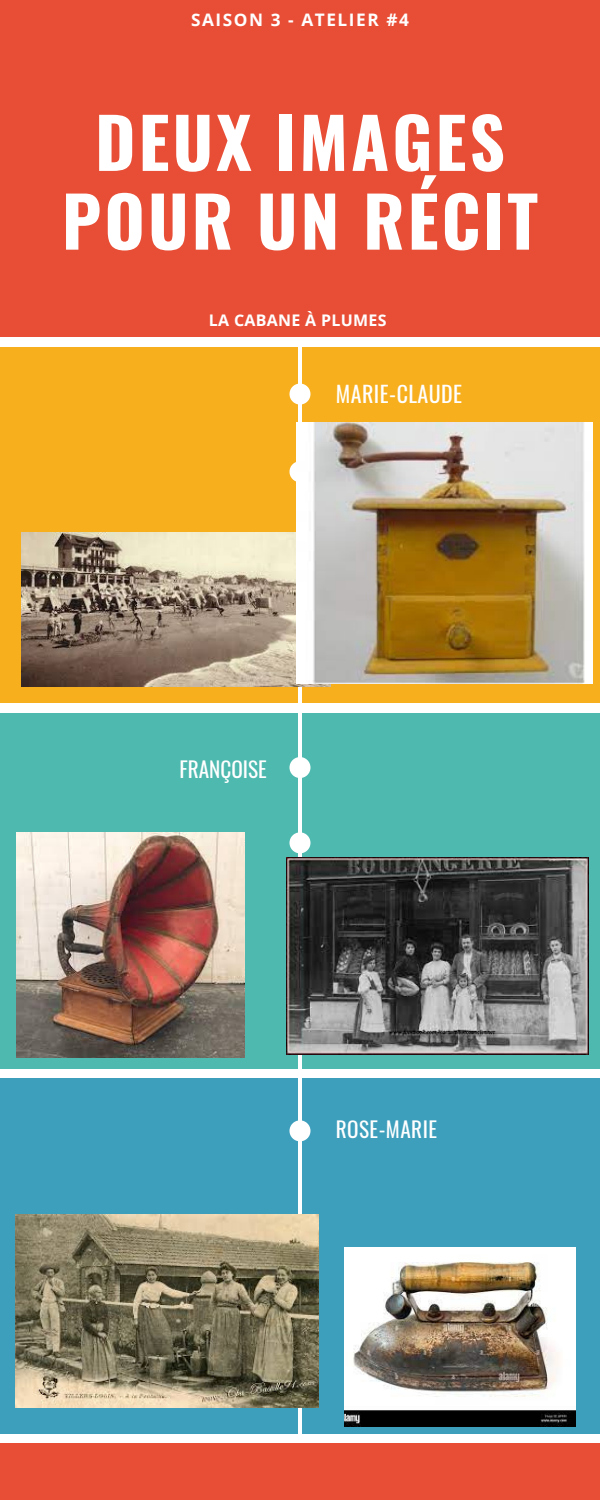
<style>
.page{position:relative;width:600px;height:1500px;background:#fff}
.page>*{position:absolute;margin:0;border:0;box-sizing:border-box;transform-origin:0 0}
.t1{font:700 69.2px/78.8px "Oswald";letter-spacing:.045em;color:#fff;text-align:center}
.t2{font:22px "Oswald";letter-spacing:.02em;color:#fff}
.t3{font:21.2px "Oswald";letter-spacing:.02em;color:#fff}
.t4{font:21.2px "Oswald";color:#fff}
.t5{font:700 17.2px "Open Sans";letter-spacing:.09em;color:#fff}
.t6{font:700 16px "Open Sans";letter-spacing:.02em;color:#fff}
</style>
<div class="page">
<div style="left:0;top:0;width:600px;height:337px;background:#e84e36"></div>
<div style="left:0;top:347px;width:600px;height:356px;background:#f7af1e"></div>
<div style="left:0;top:714px;width:600px;height:355px;background:#4db9af"></div>
<div style="left:0;top:1079px;width:600px;height:355px;background:#3e9fbd"></div>
<div style="left:0;top:1443px;width:600px;height:57px;background:#e84e36"></div>
<hr style="left:298px;top:340px;width:4px;height:1098px;background:#fff">
<div style="left:290px;top:384px;width:21px;height:21px;background:#fff;border-radius:50%"></div>
<div style="left:290px;top:461px;width:21px;height:21px;background:#fff;border-radius:50%"></div>
<div style="left:290px;top:757px;width:21px;height:21px;background:#fff;border-radius:50%"></div>
<div style="left:290px;top:832px;width:21px;height:21px;background:#fff;border-radius:50%"></div>
<div style="left:290px;top:1120px;width:21px;height:21px;background:#fff;border-radius:50%"></div>
<img style="left:22px;top:532px;width:309px;height:155px">
<img style="left:297px;top:423px;width:295px;height:261px">
<img style="left:17px;top:833px;width:227px;height:225px">
<img style="left:286px;top:858px;width:303px;height:196px">
<img style="left:16px;top:1215px;width:303px;height:193px">
<img style="left:344px;top:1248px;width:231px;height:178px">
<p class="t5" style="left:191px;top:8px;width:219px">SAISON 3 - ATELIER #4</p>
<p class="t1" style="left:62px;top:100px;width:478px">DEUX IMAGES<br>POUR UN RÉCIT</p>
<p class="t6" style="left:209px;top:309px;width:179px">LA CABANE À PLUMES</p>
<p class="t2" style="left:336px;top:377px;width:128px">MARIE-CLAUDE</p>
<p class="t4" style="left:180px;top:753px;width:89px">FRANÇOISE</p>
<p class="t3" style="left:336px;top:1113px;width:103px">ROSE-MARIE</p>
</div>
